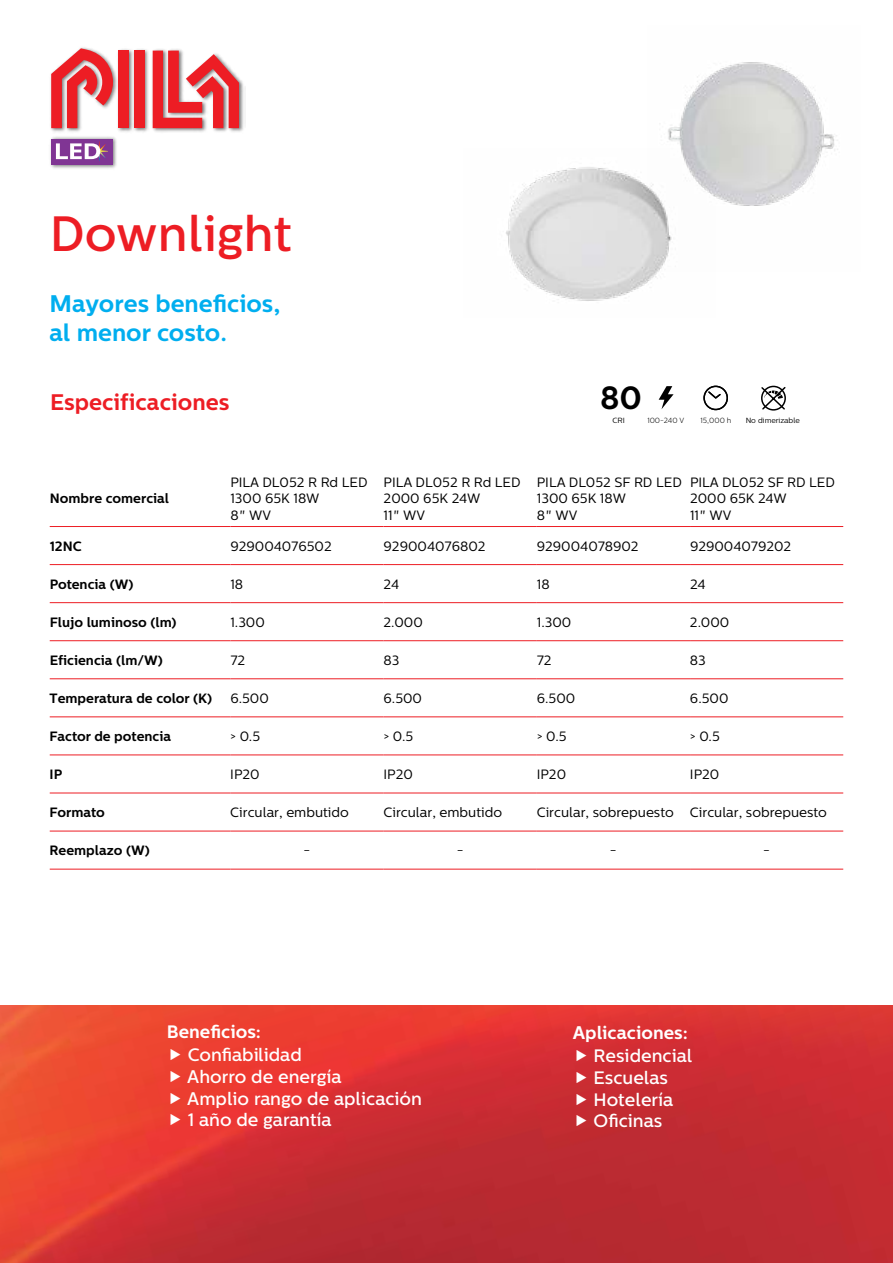
<style>
.page{position:relative;width:893px;height:1263px;background:#fff}
.page>*{position:absolute;margin:0;border:0;box-sizing:border-box;transform-origin:0 0}
.t1{font:500 49.5px "Centrale Sans";color:#ed1d24}
.t2{font:700 32.1px "Centrale Sans";color:#000}
.t3{font:700 24px/28.8px "Centrale Sans";color:#00aeef}
.t4{font:700 22.5px "Centrale Sans";color:#ed1d24}
.t5{font:500 18px/21.6px "Centrale Sans";color:#fff}
.t6{font:700 18px "Centrale Sans";color:#fff}
.t7{font:13.5px/16.2px "Centrale Sans";color:#000}
.t8{font:700 13.5px "Centrale Sans";color:#000}
.t9{font:7.5px "Centrale Sans";color:#000}
.t10{font:300 7.5px "Centrale Sans";color:#000}
</style>
<div class="page">
<img style="left:0;top:1005px;width:893px;height:258px">
<img style="left:50px;top:47px;width:195px;height:85px">
<svg style="left:51px;top:48px;width:62px;height:80px"></svg>
<div style="left:118px;top:51px;width:11px;height:77px;background:#ed1d24"></div>
<div style="left:134px;top:51px;width:10px;height:77px;background:#ed1d24"></div>
<svg style="left:153px;top:51px;width:86px;height:77px"></svg>
<img style="left:50px;top:136px;width:67px;height:33px">
<div style="left:51px;top:139px;width:61px;height:25px;background:#803594"></div>
<svg style="left:56px;top:141px;width:52px;height:20px"></svg>
<hr style="left:230px;top:526px;width:154px;height:1px;background:#ed1d24">
<hr style="left:230px;top:793px;width:154px;height:1px;background:#ed1d24">
<hr style="left:50px;top:526px;width:180px;height:1px;background:#ed1d24">
<hr style="left:384px;top:526px;width:153px;height:1px;background:#ed1d24">
<hr style="left:537px;top:526px;width:153px;height:1px;background:#ed1d24">
<hr style="left:690px;top:526px;width:153px;height:1px;background:#ed1d24">
<hr style="left:50px;top:564px;width:180px;height:1px;background:#ed1d24">
<hr style="left:230px;top:564px;width:154px;height:1px;background:#ed1d24">
<hr style="left:384px;top:564px;width:153px;height:1px;background:#ed1d24">
<hr style="left:537px;top:564px;width:153px;height:1px;background:#ed1d24">
<hr style="left:690px;top:564px;width:153px;height:1px;background:#ed1d24">
<hr style="left:50px;top:602px;width:180px;height:1px;background:#ed1d24">
<hr style="left:230px;top:602px;width:154px;height:1px;background:#ed1d24">
<hr style="left:384px;top:602px;width:153px;height:1px;background:#ed1d24">
<hr style="left:537px;top:602px;width:153px;height:1px;background:#ed1d24">
<hr style="left:690px;top:602px;width:153px;height:1px;background:#ed1d24">
<hr style="left:50px;top:640px;width:180px;height:1px;background:#ed1d24">
<hr style="left:230px;top:640px;width:154px;height:1px;background:#ed1d24">
<hr style="left:384px;top:640px;width:153px;height:1px;background:#ed1d24">
<hr style="left:537px;top:640px;width:153px;height:1px;background:#ed1d24">
<hr style="left:690px;top:640px;width:153px;height:1px;background:#ed1d24">
<hr style="left:50px;top:678px;width:180px;height:1px;background:#ed1d24">
<hr style="left:230px;top:678px;width:154px;height:1px;background:#ed1d24">
<hr style="left:384px;top:678px;width:153px;height:1px;background:#ed1d24">
<hr style="left:537px;top:678px;width:153px;height:1px;background:#ed1d24">
<hr style="left:690px;top:678px;width:153px;height:1px;background:#ed1d24">
<hr style="left:50px;top:717px;width:180px;height:1px;background:#ed1d24">
<hr style="left:230px;top:717px;width:154px;height:1px;background:#ed1d24">
<hr style="left:384px;top:717px;width:153px;height:1px;background:#ed1d24">
<hr style="left:537px;top:717px;width:153px;height:1px;background:#ed1d24">
<hr style="left:690px;top:717px;width:153px;height:1px;background:#ed1d24">
<hr style="left:50px;top:755px;width:180px;height:1px;background:#ed1d24">
<hr style="left:230px;top:755px;width:154px;height:1px;background:#ed1d24">
<hr style="left:384px;top:755px;width:153px;height:1px;background:#ed1d24">
<hr style="left:537px;top:755px;width:153px;height:1px;background:#ed1d24">
<hr style="left:690px;top:755px;width:153px;height:1px;background:#ed1d24">
<hr style="left:50px;top:793px;width:180px;height:1px;background:#ed1d24">
<hr style="left:384px;top:793px;width:153px;height:1px;background:#ed1d24">
<hr style="left:537px;top:793px;width:153px;height:1px;background:#ed1d24">
<hr style="left:690px;top:793px;width:153px;height:1px;background:#ed1d24">
<hr style="left:50px;top:831px;width:180px;height:1px;background:#ed1d24">
<hr style="left:230px;top:831px;width:154px;height:1px;background:#ed1d24">
<hr style="left:384px;top:831px;width:153px;height:1px;background:#ed1d24">
<hr style="left:537px;top:831px;width:153px;height:1px;background:#ed1d24">
<hr style="left:690px;top:831px;width:153px;height:1px;background:#ed1d24">
<hr style="left:50px;top:869px;width:180px;height:1px;background:#ed1d24">
<hr style="left:230px;top:869px;width:154px;height:1px;background:#ed1d24">
<hr style="left:384px;top:869px;width:153px;height:1px;background:#ed1d24">
<hr style="left:537px;top:869px;width:153px;height:1px;background:#ed1d24">
<hr style="left:690px;top:869px;width:153px;height:1px;background:#ed1d24">
<svg style="left:659px;top:386px;width:15px;height:23px"></svg>
<div style="left:703px;top:386px;width:25px;height:24px;border:1px solid #000;border-radius:50%"></div>
<svg style="left:707px;top:390px;width:14px;height:9px"></svg>
<svg style="left:761px;top:385px;width:25px;height:26px"></svg>
<img style="left:668px;top:62px;width:170px;height:144px">
<img style="left:506px;top:148px;width:210px;height:153px">
<svg style="left:171px;top:1049px;width:10px;height:11px"></svg>
<svg style="left:171px;top:1070px;width:10px;height:12px"></svg>
<svg style="left:171px;top:1092px;width:10px;height:12px"></svg>
<svg style="left:171px;top:1114px;width:10px;height:11px"></svg>
<svg style="left:577px;top:1050px;width:9px;height:11px"></svg>
<svg style="left:577px;top:1072px;width:9px;height:11px"></svg>
<svg style="left:577px;top:1093px;width:9px;height:12px"></svg>
<svg style="left:577px;top:1115px;width:9px;height:11px"></svg>
<h1 class="t1" style="left:50px;top:204px;width:243px">Downlight</h1>
<h3 class="t3" style="left:49px;top:290px;width:233px">Mayores beneficios, al menor costo.</h3>
<h3 class="t4" style="left:50px;top:389px;width:181px">Especificaciones</h3>
<h2 class="t2" style="left:600px;top:379px;width:43px">80</h2>
<p class="t9" style="left:612px;top:416px;width:14px">CRI</p>
<p class="t9" style="left:746px;top:416px;width:56px">No dimerizable</p>
<p class="t10" style="left:647px;top:417px;width:38px">100-240 V</p>
<p class="t10" style="left:701px;top:417px;width:32px">15,000 h</p>
<p class="t8" style="left:50px;top:490px;width:121px">Nombre comercial</p>
<p class="t7" style="left:230px;top:474px;width:139px">PILA DL052 R Rd LED<br>1300 65K 18W<br>8" WV</p>
<p class="t7" style="left:384px;top:474px;width:139px">PILA DL052 R Rd LED<br>2000 65K 24W<br>11" WV</p>
<p class="t7" style="left:537px;top:474px;width:147px">PILA DL052 SF RD LED<br>1300 65K 18W<br>8" WV</p>
<p class="t7" style="left:690px;top:474px;width:147px">PILA DL052 SF RD LED<br>2000 65K 24W<br>11" WV</p>
<p class="t8" style="left:50px;top:538px;width:34px">12NC</p>
<p class="t7" style="left:230px;top:538px;width:103px">929004076502</p>
<p class="t7" style="left:384px;top:538px;width:103px">929004076802</p>
<p class="t7" style="left:537px;top:538px;width:103px">929004078902</p>
<p class="t7" style="left:690px;top:538px;width:103px">929004079202</p>
<p class="t8" style="left:50px;top:576px;width:85px">Potencia (W)</p>
<p class="t7" style="left:230px;top:576px;width:14px">18</p>
<p class="t7" style="left:384px;top:576px;width:17px">24</p>
<p class="t7" style="left:537px;top:576px;width:14px">18</p>
<p class="t7" style="left:690px;top:576px;width:17px">24</p>
<p class="t8" style="left:50px;top:614px;width:128px">Flujo luminoso (lm)</p>
<p class="t7" style="left:230px;top:614px;width:36px">1.300</p>
<p class="t7" style="left:384px;top:614px;width:41px">2.000</p>
<p class="t7" style="left:537px;top:614px;width:36px">1.300</p>
<p class="t7" style="left:690px;top:614px;width:41px">2.000</p>
<p class="t8" style="left:50px;top:652px;width:115px">Eficiencia (lm/W)</p>
<p class="t7" style="left:230px;top:652px;width:16px">72</p>
<p class="t7" style="left:384px;top:652px;width:17px">83</p>
<p class="t7" style="left:537px;top:652px;width:16px">72</p>
<p class="t7" style="left:690px;top:652px;width:17px">83</p>
<p class="t8" style="left:50px;top:690px;width:164px">Temperatura de color (K)</p>
<p class="t7" style="left:230px;top:690px;width:40px">6.500</p>
<p class="t7" style="left:384px;top:690px;width:40px">6.500</p>
<p class="t7" style="left:537px;top:690px;width:40px">6.500</p>
<p class="t7" style="left:690px;top:690px;width:40px">6.500</p>
<p class="t8" style="left:50px;top:728px;width:123px">Factor de potencia</p>
<p class="t7" style="left:230px;top:728px;width:31px">&gt; 0.5</p>
<p class="t7" style="left:383px;top:728px;width:31px">&gt; 0.5</p>
<p class="t7" style="left:537px;top:728px;width:31px">&gt; 0.5</p>
<p class="t7" style="left:690px;top:728px;width:31px">&gt; 0.5</p>
<p class="t8" style="left:50px;top:766px;width:14px">IP</p>
<p class="t7" style="left:230px;top:766px;width:31px">IP20</p>
<p class="t7" style="left:383px;top:766px;width:31px">IP20</p>
<p class="t7" style="left:537px;top:766px;width:31px">IP20</p>
<p class="t7" style="left:690px;top:766px;width:31px">IP20</p>
<p class="t8" style="left:50px;top:804px;width:57px">Formato</p>
<p class="t7" style="left:230px;top:804px;width:120px">Circular, embutido</p>
<p class="t7" style="left:383px;top:804px;width:120px">Circular, embutido</p>
<p class="t7" style="left:537px;top:804px;width:292px">Circular, sobrepuesto Circular, sobrepuesto</p>
<p class="t8" style="left:50px;top:842px;width:102px">Reemplazo (W)</p>
<p class="t7" style="left:303px;top:842px;width:8px">-</p>
<p class="t7" style="left:457px;top:842px;width:8px">-</p>
<p class="t7" style="left:610px;top:842px;width:8px">-</p>
<p class="t7" style="left:763px;top:842px;width:8px">-</p>
<h3 class="t6" style="left:167px;top:1021px;width:96px">Beneficios:</h3>
<h3 class="t5" style="left:187px;top:1044px;width:236px">Confiabilidad<br>Ahorro de energía<br>Amplio rango de aplicación<br>1 año de garantía</h3>
<h3 class="t6" style="left:573px;top:1022px;width:117px">Aplicaciones:</h3>
<h3 class="t5" style="left:594px;top:1045px;width:100px">Residencial<br>Escuelas<br>Hotelería<br>Oficinas</h3>
</div>
